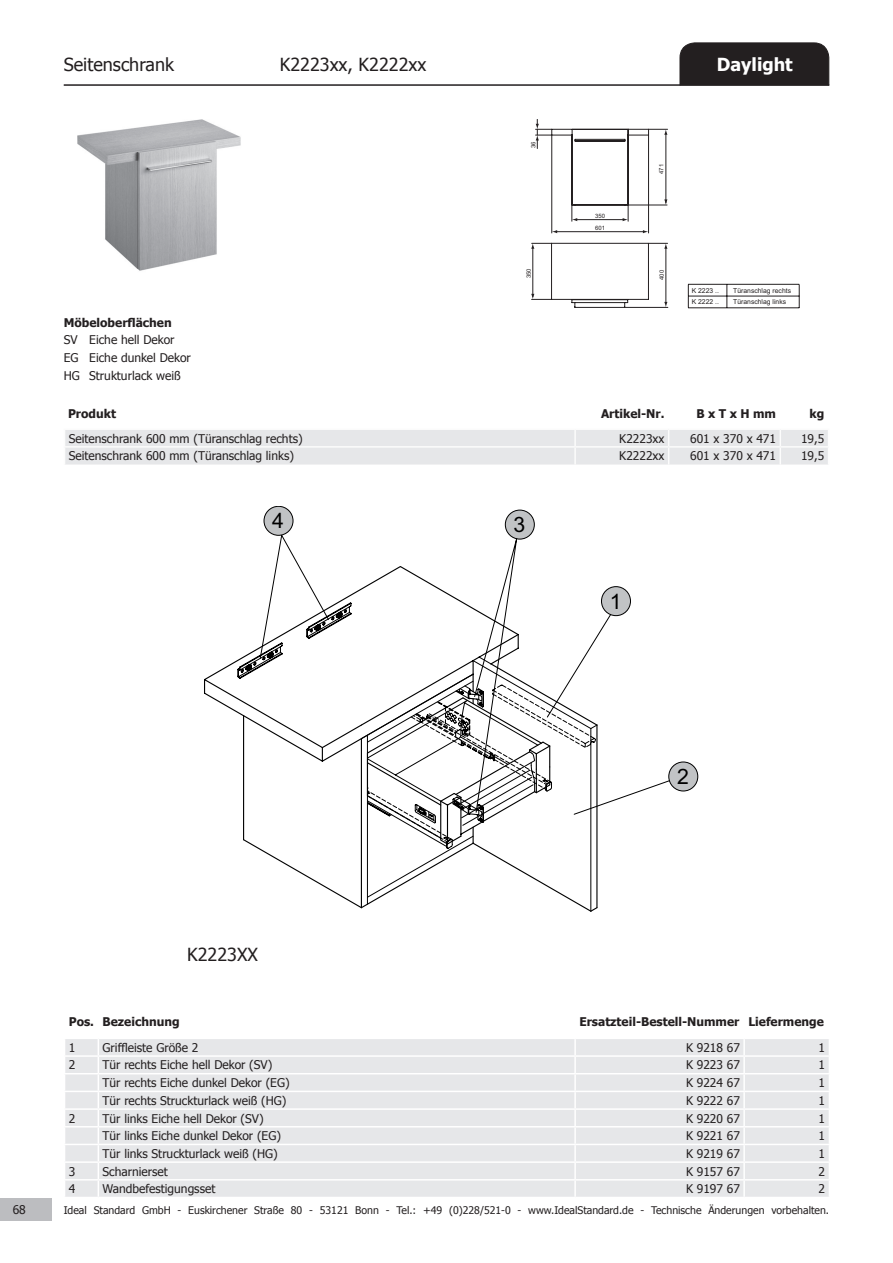
<style>
.page{position:relative;width:893px;height:1263px;background:#fff}
.page>*{position:absolute;margin:0;border:0;box-sizing:border-box;transform-origin:0 0}
.t1{font:21.3px "Arial";color:#000}
.t2{font:18px "Tahoma";color:#231f20}
.t3{font:700 18px "Tahoma";color:#fff}
.t4{font:12px/17.7px "Tahoma";color:#231f20}
.t5{font:700 12px "Tahoma";color:#231f20}
.t6{font:10.5px "Tahoma";color:#231f20}
.t7{font:6.75px "Arial";color:#231f20}
.t8{font:6px/12px "Arial";color:#231f20}
</style>
<div class="page">
<div style="left:0;top:1198px;width:51px;height:22px;background:#bcbdc0"></div>
<div style="left:679px;top:42px;width:151px;height:44px;background:#231f20"></div>
<hr style="left:64px;top:85px;width:765px;height:1px;background:#231f20">
<div style="left:65px;top:430px;width:763px;height:34px;background:#e6e7e9"></div>
<img style="left:78px;top:119px;width:163px;height:152px">
<hr style="left:575px;top:307px;width:50px;height:1px;background:#231f20">
<hr style="left:551px;top:243px;width:97px;height:1px;background:#231f20">
<hr style="left:552px;top:299px;width:96px;height:1px;background:#231f20">
<hr style="left:648px;top:243px;width:1px;height:56px;background:#231f20">
<hr style="left:551px;top:243px;width:1px;height:56px;background:#231f20">
<hr style="left:572px;top:302px;width:56px;height:1px;background:#231f20">
<svg style="left:624px;top:300px;width:4px;height:7px"></svg>
<svg style="left:571px;top:300px;width:4px;height:8px"></svg>
<hr style="left:575px;top:139px;width:50px;height:1px;background:#231f20">
<hr style="left:575px;top:140px;width:50px;height:1px;background:#231f20">
<hr style="left:572px;top:129px;width:1px;height:76px;background:#231f20">
<hr style="left:572px;top:204px;width:56px;height:1px;background:#231f20">
<hr style="left:627px;top:129px;width:1px;height:76px;background:#231f20">
<hr style="left:572px;top:129px;width:56px;height:1px;background:#231f20">
<hr style="left:571px;top:135px;width:1px;height:70px;background:#231f20">
<hr style="left:575px;top:205px;width:50px;height:1px;background:#231f20">
<hr style="left:628px;top:135px;width:1px;height:70px;background:#231f20">
<hr style="left:688px;top:284px;width:39px;height:1px;background:#231f20">
<hr style="left:688px;top:296px;width:39px;height:1px;background:#231f20">
<svg style="left:688px;top:285px;width:1px;height:23px"></svg>
<hr style="left:688px;top:308px;width:39px;height:1px;background:#231f20">
<svg style="left:727px;top:284px;width:73px;height:25px"></svg>
<hr style="left:628px;top:205px;width:39px;height:1px;background:#231f20">
<svg style="left:624px;top:129px;width:44px;height:12px"></svg>
<hr style="left:666px;top:134px;width:1px;height:69px;background:#231f20">
<svg style="left:536px;top:119px;width:40px;height:29px"></svg>
<hr style="left:625px;top:307px;width:43px;height:1px;background:#231f20">
<svg style="left:649px;top:243px;width:19px;height:6px"></svg>
<svg style="left:664px;top:302px;width:3px;height:5px"></svg>
<hr style="left:666px;top:248px;width:1px;height:54px;background:#231f20">
<svg style="left:531px;top:243px;width:20px;height:6px"></svg>
<svg style="left:531px;top:294px;width:21px;height:6px"></svg>
<hr style="left:533px;top:248px;width:1px;height:49px;background:#231f20">
<hr style="left:551px;top:135px;width:1px;height:98px;background:#231f20">
<hr style="left:648px;top:135px;width:1px;height:98px;background:#231f20">
<svg style="left:623px;top:205px;width:6px;height:16px"></svg>
<svg style="left:572px;top:205px;width:5px;height:16px"></svg>
<hr style="left:577px;top:219px;width:46px;height:1px;background:#231f20">
<svg style="left:552px;top:230px;width:5px;height:3px"></svg>
<hr style="left:556px;top:231px;width:88px;height:1px;background:#231f20">
<svg style="left:237px;top:606px;width:361px;height:306px"></svg>
<svg style="left:260px;top:534px;width:210px;height:271px"></svg>
<div style="left:669px;top:762px;width:29px;height:29px;background:#c1c3c5;border-radius:50%"></div>
<div style="left:668px;top:762px;width:30px;height:29px;border:1px solid #000;border-radius:50%"></div>
<div style="left:505px;top:510px;width:29px;height:29px;background:#c1c3c5;border-radius:50%"></div>
<div style="left:505px;top:510px;width:30px;height:29px;border:1px solid #000;border-radius:50%"></div>
<div style="left:264px;top:506px;width:29px;height:29px;background:#c1c3c5;border-radius:50%"></div>
<div style="left:264px;top:506px;width:29px;height:30px;border:1px solid #000;border-radius:50%"></div>
<svg style="left:474px;top:529px;width:196px;height:286px"></svg>
<svg style="left:65px;top:1039px;width:764px;height:158px;background:#e8e8ea"></svg>
<h2 class="t2" style="left:64px;top:52px;width:112px">Seitenschrank</h2>
<h2 class="t2" style="left:280px;top:52px;width:148px">K2223xx, K2222xx</h2>
<h2 class="t3" style="left:717px;top:51px;width:77px">Daylight</h2>
<p class="t5" style="left:64px;top:314px;width:109px">Möbeloberflächen</p>
<p class="t4" style="left:64px;top:331px;width:129px">SV Eiche hell Dekor<br>EG Eiche dunkel Dekor<br>HG Strukturlack weiß</p>
<p class="t8" style="left:527px;top:148px;width:8px;rotate:-90deg">36</p>
<p class="t8" style="left:523px;top:278px;width:11px;rotate:-90deg">350</p>
<p class="t8" style="left:595px;top:210px;width:11px">350<br>601</p>
<p class="t8" style="left:656px;top:174px;width:11px;rotate:-90deg">471</p>
<p class="t8" style="left:656px;top:280px;width:11px;rotate:-90deg">400</p>
<p class="t7" style="left:692px;top:286px;width:29px">K 2223 ..</p>
<p class="t7" style="left:733px;top:286px;width:59px">Türanschlag rechts</p>
<p class="t7" style="left:692px;top:298px;width:29px">K 2222 ..</p>
<p class="t7" style="left:733px;top:298px;width:54px">Türanschlag links</p>
<p class="t5" style="left:68px;top:406px;width:49px">Produkt</p>
<p class="t5" style="left:601px;top:406px;width:65px">Artikel-Nr.</p>
<p class="t5" style="left:696px;top:406px;width:81px">B x T x H mm</p>
<p class="t5" style="left:809px;top:406px;width:16px">kg</p>
<p class="t4" style="left:69px;top:429px;width:235px">Seitenschrank 600 mm (Türanschlag rechts)</p>
<p class="t4" style="left:619px;top:429px;width:47px">K2223xx</p>
<p class="t4" style="left:690px;top:429px;width:87px">601 x 370 x 471</p>
<p class="t4" style="left:801px;top:429px;width:25px">19,5</p>
<p class="t4" style="left:69px;top:446px;width:227px">Seitenschrank 600 mm (Türanschlag links)</p>
<p class="t4" style="left:619px;top:446px;width:47px">K2222xx</p>
<p class="t4" style="left:690px;top:446px;width:87px">601 x 370 x 471</p>
<p class="t4" style="left:801px;top:446px;width:25px">19,5</p>
<h1 class="t1" style="left:272px;top:507px;width:13px">4</h1>
<h1 class="t1" style="left:514px;top:511px;width:13px">3</h1>
<h2 class="t2" style="left:187px;top:942px;width:72px">K2223XX</h2>
<h1 class="t1" style="left:610px;top:587px;width:13px">1</h1>
<h1 class="t1" style="left:677px;top:762px;width:13px">2</h1>
<p class="t5" style="left:69px;top:1013px;width:112px">Pos. Bezeichnung</p>
<p class="t5" style="left:579px;top:1013px;width:246px">Ersatzteil-Bestell-Nummer Liefermenge</p>
<p class="t4" style="left:69px;top:1038px;width:8px">1</p>
<p class="t4" style="left:103px;top:1038px;width:97px">Griffleiste Größe 2</p>
<p class="t4" style="left:686px;top:1038px;width:55px">K 9218 67</p>
<p class="t4" style="left:819px;top:1038px;width:8px">1</p>
<p class="t4" style="left:69px;top:1056px;width:8px">2</p>
<p class="t4" style="left:103px;top:1056px;width:171px">Tür rechts Eiche hell Dekor (SV)</p>
<p class="t4" style="left:686px;top:1056px;width:55px">K 9223 67</p>
<p class="t4" style="left:819px;top:1056px;width:8px">1</p>
<p class="t4" style="left:103px;top:1073px;width:189px">Tür rechts Eiche dunkel Dekor (EG)</p>
<p class="t4" style="left:686px;top:1073px;width:55px">K 9224 67</p>
<p class="t4" style="left:819px;top:1073px;width:8px">1</p>
<p class="t4" style="left:103px;top:1091px;width:185px">Tür rechts Struckturlack weiß (HG)</p>
<p class="t4" style="left:686px;top:1091px;width:55px">K 9222 67</p>
<p class="t4" style="left:819px;top:1091px;width:8px">1</p>
<p class="t4" style="left:69px;top:1109px;width:8px">2</p>
<p class="t4" style="left:103px;top:1109px;width:163px">Tür links Eiche hell Dekor (SV)</p>
<p class="t4" style="left:686px;top:1109px;width:55px">K 9220 67</p>
<p class="t4" style="left:819px;top:1109px;width:8px">1</p>
<p class="t4" style="left:103px;top:1126px;width:180px">Tür links Eiche dunkel Dekor (EG)</p>
<p class="t4" style="left:686px;top:1126px;width:55px">K 9221 67</p>
<p class="t4" style="left:819px;top:1126px;width:8px">1</p>
<p class="t4" style="left:103px;top:1144px;width:177px">Tür links Struckturlack weiß (HG)</p>
<p class="t4" style="left:686px;top:1144px;width:55px">K 9219 67</p>
<p class="t4" style="left:819px;top:1144px;width:8px">1</p>
<p class="t4" style="left:69px;top:1162px;width:8px">3</p>
<p class="t4" style="left:103px;top:1162px;width:67px">Scharnierset</p>
<p class="t4" style="left:686px;top:1162px;width:55px">K 9157 67</p>
<p class="t4" style="left:819px;top:1162px;width:8px">2</p>
<p class="t4" style="left:69px;top:1179px;width:8px">4</p>
<p class="t4" style="left:103px;top:1179px;width:114px">Wandbefestigungsset</p>
<p class="t4" style="left:686px;top:1179px;width:55px">K 9197 67</p>
<p class="t4" style="left:819px;top:1179px;width:8px">2</p>
<p class="t4" style="left:13px;top:1200px;width:15px">68</p>
<p class="t6" style="left:64px;top:1203px;width:767px">Ideal Standard GmbH - Euskirchener Straße 80 - 53121 Bonn - Tel.: +49 (0)228/521-0 - www.IdealStandard.de - Technische Änderungen vorbehalten.</p>
</div>
